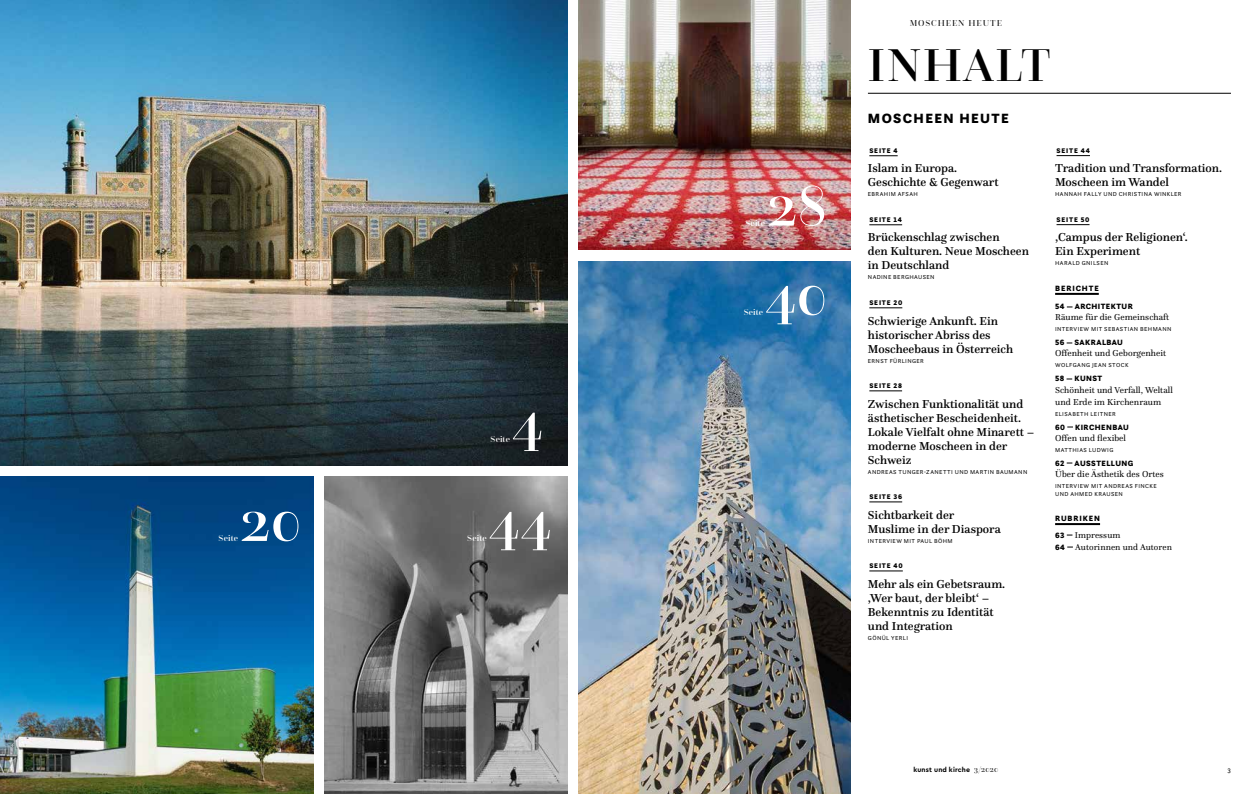
<style>
.page{position:relative;width:1248px;height:794px;background:#fff}
.page>*{position:absolute;margin:0;border:0;box-sizing:border-box;transform-origin:0 0}
.t1{font:500 60px "Questa Grande";letter-spacing:-.005em;color:#fff}
.t2{font:500 48px "Questa Grande";letter-spacing:.04em;color:#000}
.t3{font:900 14px "Questa Sans";letter-spacing:.1em;color:#000}
.t4{font:500 12px/14px "Questa";color:#000}
.t5{font:9px/12px "Questa";letter-spacing:.005em;color:#000}
.t6{font:500 9px "Questa Grande";letter-spacing:.01em;color:#fff}
.t7{font:9px "Questa Grande";letter-spacing:.1em;color:#000}
.t8{font:8.8px/12px "Questa";letter-spacing:.01em;color:#000}
.t9{font:900 8px "Questa Sans";letter-spacing:.055em;color:#000}
.t10{font:900 8px "Questa Sans";letter-spacing:.115em;color:#000}
.t11{font:900 7px "Questa Sans";letter-spacing:.12em;color:#000}
.t12{font:700 7px "Cera PRO";letter-spacing:.02em;color:#000}
.t13{font:7px "Questa Sans";color:#000}
.t14{font:6px/8px "Questa Sans";letter-spacing:.065em;color:#000}
.s1{font-family:"Questa Sans";font-weight:900;font-size:8px}
.s2{font-family:"Questa Grande";font-weight:400;font-size:8.2px}
</style>
<div class="page">
<img style="left:578px;top:0;width:272px;height:249px">
<img style="left:324px;top:477px;width:243px;height:317px">
<img style="left:0;top:0;width:567px;height:465px">
<img style="left:0;top:477px;width:313px;height:317px">
<img style="left:578px;top:261px;width:272px;height:533px">
<hr style="left:867px;top:93px;width:363px;height:1px;background:#000">
<hr style="left:1056px;top:155px;width:33px;height:1px;background:#000">
<hr style="left:1056px;top:224px;width:33px;height:1px;background:#000">
<hr style="left:1054px;top:293px;width:44px;height:2px;background:#000">
<hr style="left:1054px;top:523px;width:45px;height:2px;background:#000">
<svg style="left:869px;top:155px;width:28px;height:1px"></svg>
<hr style="left:869px;top:224px;width:33px;height:1px;background:#000">
<hr style="left:869px;top:307px;width:33px;height:1px;background:#000">
<hr style="left:869px;top:390px;width:33px;height:1px;background:#000">
<hr style="left:869px;top:501px;width:33px;height:1px;background:#000">
<hr style="left:869px;top:570px;width:33px;height:1px;background:#000">
<h1 class="t1" style="left:240px;top:484px;width:63px">20</h1>
<p class="t6" style="left:219px;top:532px;width:21px">Seite</p>
<h1 class="t1" style="left:512px;top:385px;width:33px">4</h1>
<p class="t6" style="left:490px;top:433px;width:21px">Seite</p>
<h1 class="t1" style="left:489px;top:484px;width:65px">44</h1>
<p class="t6" style="left:467px;top:532px;width:21px">Seite</p>
<h1 class="t1" style="left:767px;top:169px;width:61px">28</h1>
<p class="t6" style="left:745px;top:217px;width:21px">Seite</p>
<h1 class="t1" style="left:765px;top:259px;width:63px">40</h1>
<p class="t6" style="left:743px;top:306px;width:21px">Seite</p>
<p class="t7" style="left:909px;top:18px;width:94px">MOSCHEEN HEUTE</p>
<h2 class="t2" style="left:867px;top:36px;width:184px">INHALT</h2>
<p class="t3" style="left:867px;top:109px;width:142px">MOSCHEEN HEUTE</p>
<p class="t11" style="left:869px;top:146px;width:30px">SEITE 4</p>
<p class="t4" style="left:867px;top:161px;width:132px">Islam in Europa.<br>Geschichte &amp; Gegenwart</p>
<p class="t14" style="left:867px;top:190px;width:51px">EBRAHIM AFSAH</p>
<p class="t11" style="left:869px;top:215px;width:34px">SEITE 14</p>
<p class="t4" style="left:867px;top:230px;width:162px">Brückenschlag zwischen<br>den Kulturen. Neue Moscheen in Deutschland</p>
<p class="t14" style="left:867px;top:273px;width:68px">NADINE BERGHAUSEN</p>
<p class="t11" style="left:869px;top:298px;width:34px">SEITE 20</p>
<p class="t4" style="left:867px;top:313px;width:147px">Schwierige Ankunft. Ein historischer Abriss des<br>Moscheebaus in Österreich</p>
<p class="t14" style="left:867px;top:356px;width:57px">ERNST FÜRLINGER</p>
<p class="t11" style="left:869px;top:381px;width:34px">SEITE 28</p>
<p class="t4" style="left:867px;top:396px;width:168px">Zwischen Funktionalität und ästhetischer Bescheidenheit.<br>Lokale Vielfalt ohne Minarett – moderne Moscheen in der<br>Schweiz</p>
<p class="t14" style="left:867px;top:467px;width:161px">ANDREAS TUNGER-ZANETTI UND MARTIN BAUMANN</p>
<p class="t11" style="left:869px;top:492px;width:34px">SEITE 36</p>
<p class="t4" style="left:867px;top:507px;width:134px">Sichtbarkeit der<br>Muslime in der Diaspora</p>
<p class="t14" style="left:867px;top:536px;width:86px">INTERVIEW MIT PAUL BÖHM</p>
<p class="t11" style="left:869px;top:561px;width:35px">SEITE 40</p>
<p class="t4" style="left:867px;top:576px;width:139px">Mehr als ein Gebetsraum. ‚Wer baut, der bleibt‘ –<br>Bekenntnis zu Identität und Integration</p>
<p class="t14" style="left:867px;top:633px;width:42px">GÖNÜL YERLI</p>
<p class="t11" style="left:1056px;top:146px;width:35px">SEITE 44</p>
<p class="t4" style="left:1054px;top:161px;width:168px">Tradition und Transformation.<br>Moscheen im Wandel</p>
<p class="t14" style="left:1054px;top:190px;width:128px">HANNAH FALLY UND CHRISTINA WINKLER</p>
<p class="t11" style="left:1056px;top:215px;width:34px">SEITE 50</p>
<p class="t4" style="left:1054px;top:230px;width:134px">‚Campus der Religionen‘.<br>Ein Experiment</p>
<p class="t14" style="left:1054px;top:259px;width:55px">HARALD GNILSEN</p>
<p class="t10" style="left:1054px;top:283px;width:45px">BERICHTE</p>
<p class="t9" style="left:1054px;top:301px;width:11px">54</p>
<p class="t9" style="left:1074px;top:301px;width:59px">ARCHITEKTUR</p>
<p class="t5" style="left:1054px;top:311px;width:116px">Räume für die Gemeinschaft</p>
<p class="t14" style="left:1054px;top:325px;width:118px">INTERVIEW MIT SEBASTIAN BEHMANN</p>
<p class="t9" style="left:1054px;top:337px;width:11px">56</p>
<p class="t9" style="left:1074px;top:337px;width:50px">SAKRALBAU</p>
<p class="t5" style="left:1054px;top:347px;width:112px">Offenheit und Geborgenheit</p>
<p class="t14" style="left:1054px;top:361px;width:75px">WOLFGANG JEAN STOCK</p>
<p class="t9" style="left:1054px;top:373px;width:11px">58</p>
<p class="t9" style="left:1074px;top:373px;width:29px">KUNST</p>
<p class="t5" style="left:1054px;top:383px;width:119px">Schönheit und Verfall, Weltall und Erde im Kirchenraum</p>
<p class="t14" style="left:1054px;top:409px;width:62px">ELISABETH LEITNER</p>
<p class="t9" style="left:1054px;top:421px;width:11px">60</p>
<p class="t9" style="left:1075px;top:421px;width:55px">KIRCHENBAU</p>
<p class="t5" style="left:1054px;top:431px;width:72px">Offen und flexibel</p>
<p class="t14" style="left:1054px;top:445px;width:60px">MATTHIAS LUDWIG</p>
<p class="t9" style="left:1054px;top:457px;width:11px">62</p>
<p class="t9" style="left:1074px;top:457px;width:60px">AUSSTELLUNG</p>
<p class="t5" style="left:1054px;top:467px;width:110px">Über die Ästhetik des Ortes</p>
<p class="t14" style="left:1054px;top:481px;width:103px">INTERVIEW MIT ANDREAS FINCKE<br>UND AHMED KRAUSEN</p>
<p class="t10" style="left:1054px;top:513px;width:46px">RUBRIKEN</p>
<p class="t8" style="left:1054px;top:528px;width:118px"><span class="s1">63</span> Impressum<br><span class="s1">64</span> Autorinnen und Autoren</p>
<p class="t12" style="left:913px;top:765px;width:86px">kunst und kirche <span class="s2">3/2020</span></p>
<p class="t13" style="left:1227px;top:765px;width:5px">3</p>
</div>
